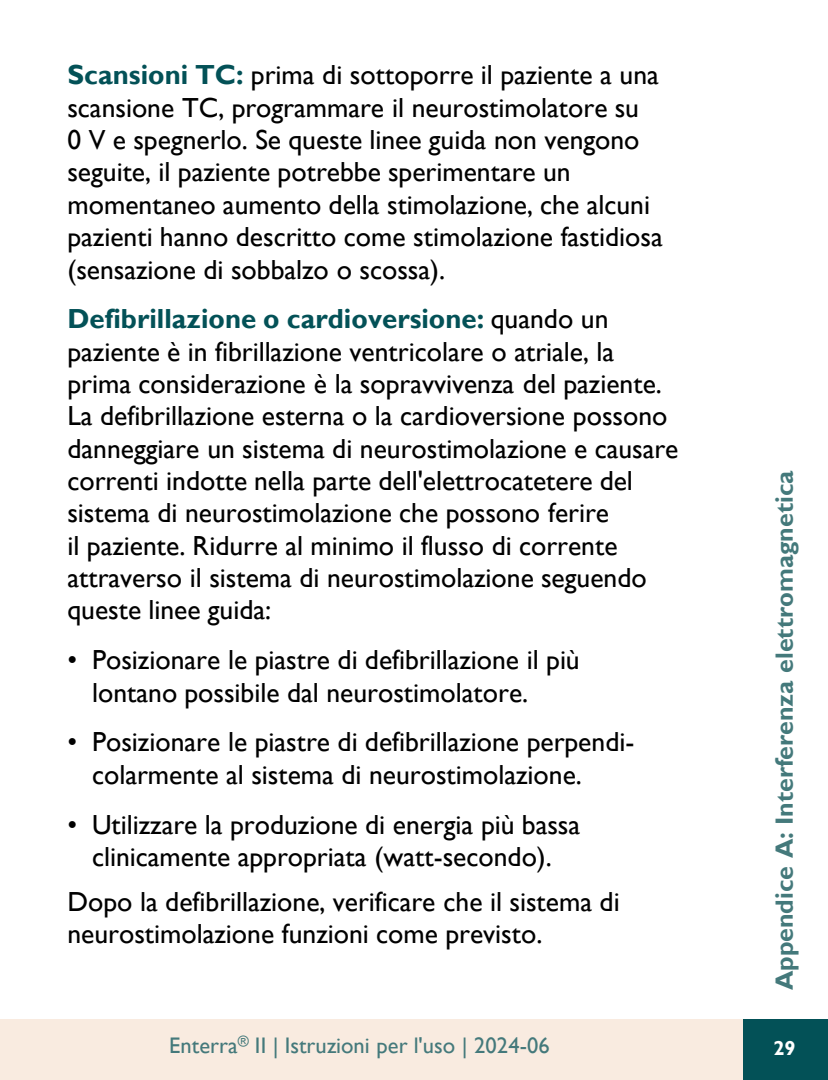
<style>
.page{position:relative;width:828px;height:1080px;background:#fff}
.page>*{position:absolute;margin:0;border:0;box-sizing:border-box;transform-origin:0 0}
.t1{font:27.5px/32.2px "Gill Sans";color:#000}
.t2{font:700 25px "Gill Sans";color:#44797b}
.t3{font:22.5px "Gill Sans";letter-spacing:.005em;color:#44797b}
.t4{font:700 20px "Gill Sans";color:#fff}
.s1{font-weight:700;color:#035157}
</style>
<div class="page">
<div style="left:0;top:1020px;width:742px;height:60px;background:#f9ebe0"></div>
<div style="left:742px;top:1020px;width:85px;height:60px;background:#035157"></div>
<p class="t1" style="left:67px;top:60px;width:596px"><span class="s1">Scansioni TC:</span> prima di sottoporre il paziente a una scansione TC, programmare il neurostimolatore su<br>0 V e spegnerlo. Se queste linee guida non vengono seguite, il paziente potrebbe sperimentare un momentaneo aumento della stimolazione, che alcuni pazienti hanno descritto come stimolazione fastidiosa (sensazione di sobbalzo o scossa).</p>
<p class="t1" style="left:67px;top:303px;width:612px"><span class="s1">Defibrillazione o cardioversione:</span> quando un paziente è in fibrillazione ventricolare o atriale, la prima considerazione è la sopravvivenza del paziente.<br>La defibrillazione esterna o la cardioversione possono danneggiare un sistema di neurostimolazione e causare correnti indotte nella parte dell'elettrocatetere del sistema di neurostimolazione che possono ferire<br>il paziente. Ridurre al minimo il flusso di corrente attraverso il sistema di neurostimolazione seguendo queste linee guida:</p>
<p class="t1" style="left:92px;top:644px;width:489px;text-indent:-25px">• Posizionare le piastre di defibrillazione il più lontano possibile dal neurostimolatore.</p>
<p class="t1" style="left:92px;top:726px;width:543px;text-indent:-25px">• Posizionare le piastre di defibrillazione perpendi&shy;colarmente al sistema di neurostimolazione.</p>
<p class="t1" style="left:67px;top:809px;width:514px;text-align:center">• Utilizzare la produzione di energia più bassa clinicamente appropriata (watt-secondo).</p>
<p class="t1" style="left:67px;top:886px;width:553px">Dopo la defibrillazione, verificare che il sistema di neurostimolazione funzioni come previsto.</p>
<p class="t2" style="left:769px;top:990px;width:521px;rotate:-90deg">Appendice A: Interferenza elettromagnetica</p>
<p class="t3" style="left:169px;top:1032px;width:382px">Enterra<sup>®</sup> II | Istruzioni per l'uso | 2024-06</p>
<p class="t4" style="left:773px;top:1036px;width:24px">29</p>
</div>
